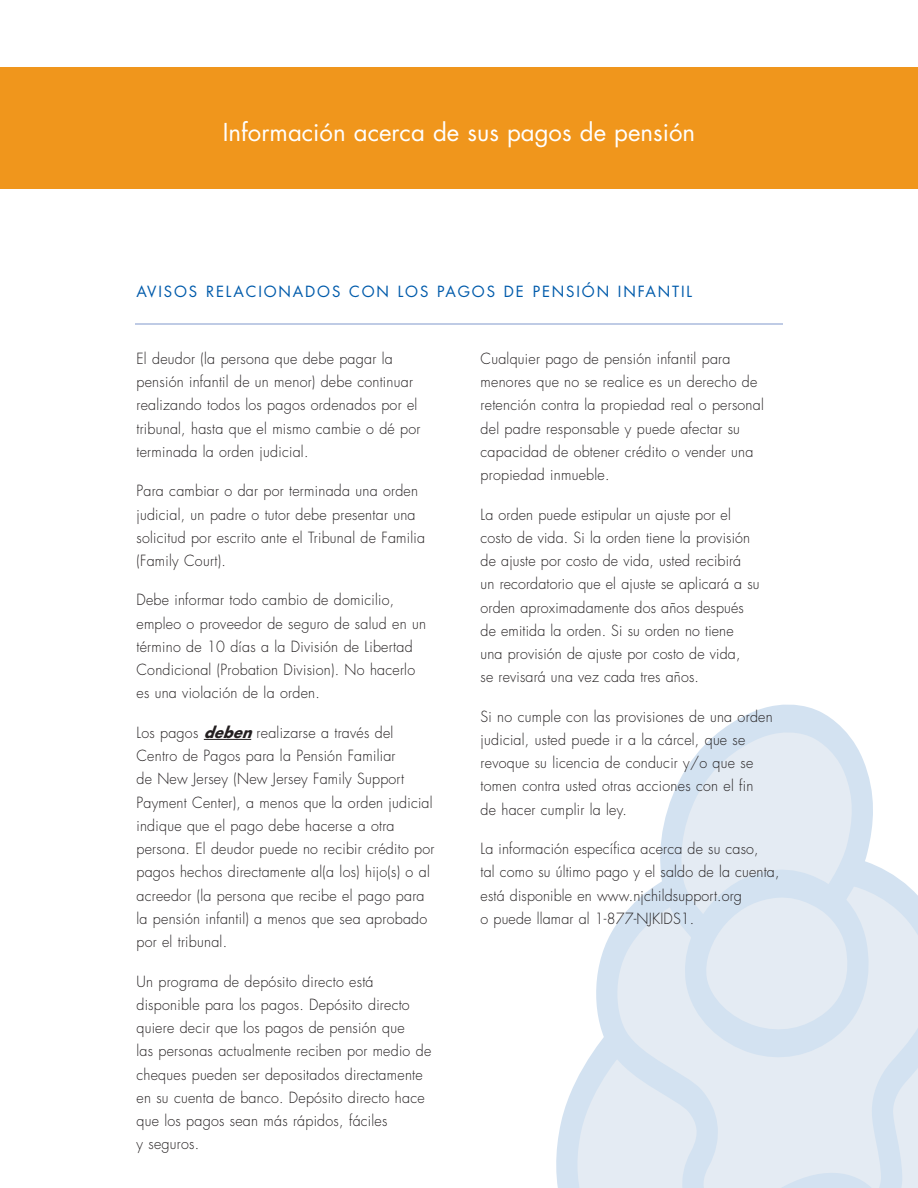
<style>
.page{position:relative;width:918px;height:1188px;background:#fff}
.page>*{position:absolute;margin:0;border:0;box-sizing:border-box;transform-origin:0 0}
.t1{font:24px "Futura";color:#fff}
.t2{font:300 15px/23.2px "Futura";letter-spacing:.02em;color:#231f20;scale:.95 1}
.t3{font:15px "Futura";letter-spacing:.125em;color:#015bab}
.s1{font-weight:700;font-style:italic}
</style>
<div class="page">
<svg style="left:556px;top:1074px;width:24px;height:114px"></svg>
<svg style="left:580px;top:887px;width:249px;height:301px;background:#e3ebf3"></svg>
<svg style="left:829px;top:867px;width:89px;height:321px;background:#dfe8f2"></svg>
<svg style="left:653px;top:704px;width:226px;height:258px"></svg>
<svg style="left:675px;top:854px;width:202px;height:228px;background:#dee8f2"></svg>
<div style="left:0;top:68px;width:918px;height:121px;background:#f0961c"></div>
<hr style="left:204px;top:739px;width:47px;height:1px;background:#231f20">
<hr style="left:135px;top:324px;width:648px;height:1px;background:#8198cd">
<h1 class="t1" style="left:223px;top:121px;width:474px">Información acerca de sus pagos de pensión</h1>
<p class="t3" style="left:136px;top:285px;width:557px">AVISOS RELACIONADOS CON LOS PAGOS DE PENSIÓN INFANTIL</p>
<p class="t2" style="left:136px;top:348px;width:300px">El deudor (la persona que debe pagar la pensión infantil de un menor) debe continuar realizando todos los pagos ordenados por el tribunal, hasta que el mismo cambie o dé por terminada la orden judicial.</p>
<p class="t2" style="left:136px;top:480px;width:305px">Para cambiar o dar por terminada una orden judicial, un padre o tutor debe presentar una solicitud por escrito ante el Tribunal de Familia (Family Court).</p>
<p class="t2" style="left:136px;top:590px;width:306px">Debe informar todo cambio de domicilio, empleo o proveedor de seguro de salud en un término de 10 días a la División de Libertad Condicional (Probation Division). No hacerlo es una violación de la orden.</p>
<p class="t2" style="left:136px;top:722px;width:315px">Los pagos <span class="s1">deben</span> realizarse a través del Centro de Pagos para la Pensión Familiar<br>de New Jersey (New Jersey Family Support Payment Center), a menos que la orden judicial indique que el pago debe hacerse a otra persona. El deudor puede no recibir crédito por pagos hechos directamente al(a los) hijo(s) o al acreedor (la persona que recibe el pago para la pensión infantil) a menos que sea aprobado por el tribunal.</p>
<p class="t2" style="left:136px;top:971px;width:312px">Un programa de depósito directo está disponible para los pagos. Depósito directo quiere decir que los pagos de pensión que<br>las personas actualmente reciben por medio de cheques pueden ser depositados directamente en su cuenta de banco. Depósito directo hace que los pagos sean más rápidos, fáciles<br>y seguros.</p>
<p class="t2" style="left:481px;top:348px;width:300px">Cualquier pago de pensión infantil para menores que no se realice es un derecho de retención contra la propiedad real o personal del padre responsable y puede afectar su capacidad de obtener crédito o vender una propiedad inmueble.</p>
<p class="t2" style="left:481px;top:504px;width:295px">La orden puede estipular un ajuste por el costo de vida. Si la orden tiene la provisión de ajuste por costo de vida, usted recibirá<br>un recordatorio que el ajuste se aplicará a su orden aproximadamente dos años después de emitida la orden. Si su orden no tiene<br>una provisión de ajuste por costo de vida,<br>se revisará una vez cada tres años.</p>
<p class="t2" style="left:481px;top:706px;width:309px">Si no cumple con las provisiones de una orden judicial, usted puede ir a la cárcel, que se revoque su licencia de conducir y/o que se tomen contra usted otras acciones con el fin de hacer cumplir la ley.</p>
<p class="t2" style="left:481px;top:838px;width:316px">La información específica acerca de su caso,<br>tal como su último pago y el saldo de la cuenta, está disponible en www.njchildsupport.org<br>o puede llamar al 1-877-NJKIDS1.</p>
</div>
